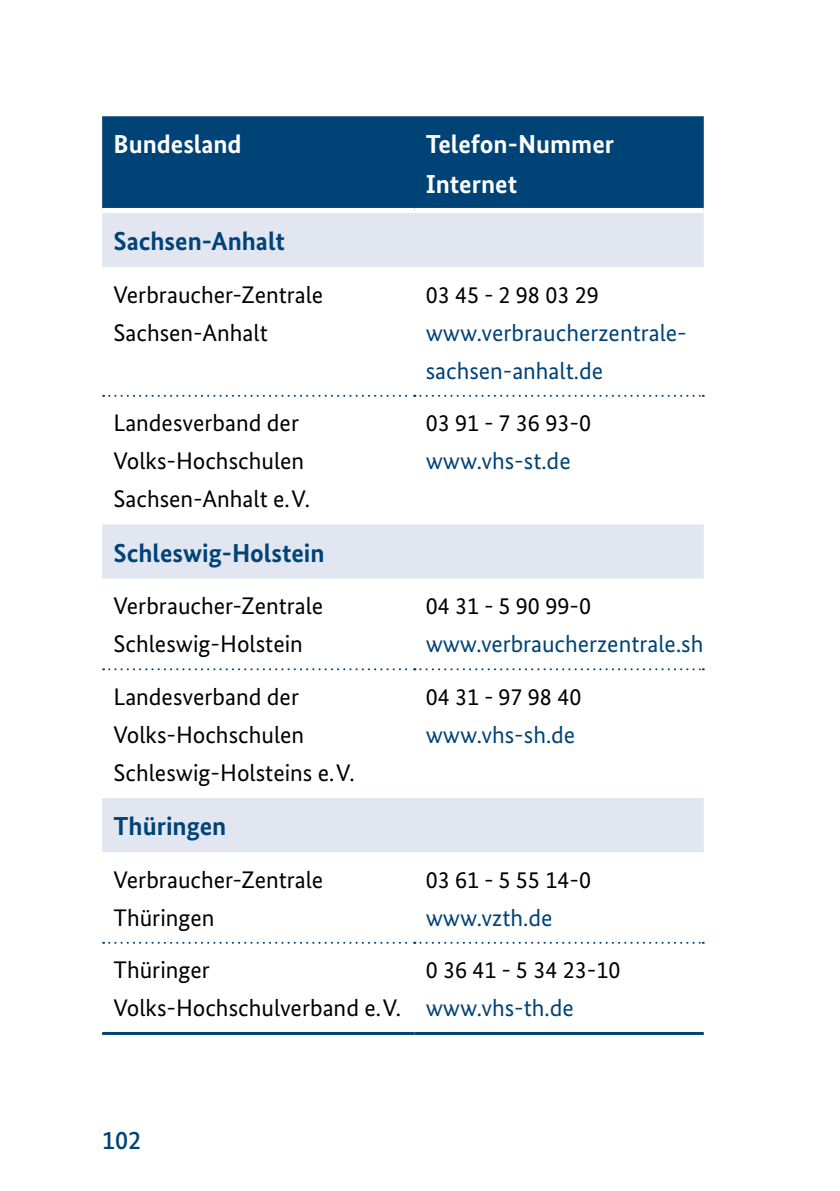
<style>
.page{position:relative;width:840px;height:1191px;background:#fff}
.page>*{position:absolute;margin:0;border:0;box-sizing:border-box;transform-origin:0 0}
.t1{font:700 26px "Bundes Sans";color:#004377}
.t2{font:700 26px/40px "Bundes Sans";color:#fff}
.t3{font:500 26px "Bundes Sans";color:#004377}
.t4{font:24px/38px "Bundes Sans";color:#000}
.t5{font:24px/38px "Bundes Sans";color:#004377}
.s1{color:#004377}
</style>
<div class="page">
<div style="left:102px;top:116px;width:601px;height:92px;background:#004377"></div>
<svg style="left:102px;top:213px;width:601px;height:639px"></svg>
<hr style="left:102px;top:1032px;width:312px;height:3px;background:#004377">
<hr style="left:414px;top:1032px;width:289px;height:3px;background:#004377">
<svg style="left:103px;top:395px;width:600px;height:2px"></svg>
<svg style="left:103px;top:668px;width:600px;height:2px"></svg>
<svg style="left:103px;top:941px;width:600px;height:2px"></svg>
<p class="t2" style="left:113px;top:124px;width:130px">Bundesland</p>
<p class="t2" style="left:425px;top:124px;width:190px">Telefon-Nummer<br>Internet<span class="s1">-Seite</span></p>
<p class="t1" style="left:113px;top:225px;width:173px">Sachsen-Anhalt</p>
<p class="t4" style="left:113px;top:275px;width:211px">Verbraucher-Zentrale<br>Sachsen-Anhalt</p>
<p class="t4" style="left:425px;top:275px;width:175px">03 45 - 2 98 03 29</p>
<p class="t5" style="left:425px;top:313px;width:263px">www.verbraucherzentrale&shy;sachsen-anhalt.de</p>
<p class="t4" style="left:113px;top:404px;width:198px">Landesverband der<br>Volks-Hochschulen<br>Sachsen-Anhalt e.V.</p>
<p class="t4" style="left:425px;top:404px;width:167px">03 91 - 7 36 93-0</p>
<p class="t5" style="left:425px;top:442px;width:146px">www.vhs-st.de</p>
<p class="t1" style="left:113px;top:537px;width:212px">Schleswig-Holstein</p>
<p class="t4" style="left:113px;top:587px;width:211px">Verbraucher-Zentrale<br>Schleswig-Holstein</p>
<p class="t4" style="left:425px;top:587px;width:167px">04 31 - 5 90 99-0</p>
<p class="t5" style="left:425px;top:625px;width:279px">www.verbraucherzentrale.sh</p>
<p class="t4" style="left:113px;top:677px;width:242px">Landesverband der<br>Volks-Hochschulen<br>Schleswig-Holsteins e.V.</p>
<p class="t4" style="left:425px;top:677px;width:157px">04 31 - 97 98 40</p>
<p class="t5" style="left:425px;top:715px;width:151px">www.vhs-sh.de</p>
<p class="t1" style="left:113px;top:810px;width:114px">Thüringen</p>
<p class="t4" style="left:113px;top:860px;width:211px">Verbraucher-Zentrale<br>Thüringen</p>
<p class="t4" style="left:425px;top:860px;width:167px">03 61 - 5 55 14-0</p>
<p class="t5" style="left:425px;top:898px;width:128px">www.vzth.de</p>
<p class="t4" style="left:113px;top:951px;width:289px">Thüringer<br>Volks-Hochschulverband e.V.</p>
<p class="t4" style="left:425px;top:951px;width:196px">0 36 41 - 5 34 23-10</p>
<p class="t5" style="left:425px;top:989px;width:150px">www.vhs-th.de</p>
<p class="t3" style="left:102px;top:1124px;width:41px">102</p>
</div>
